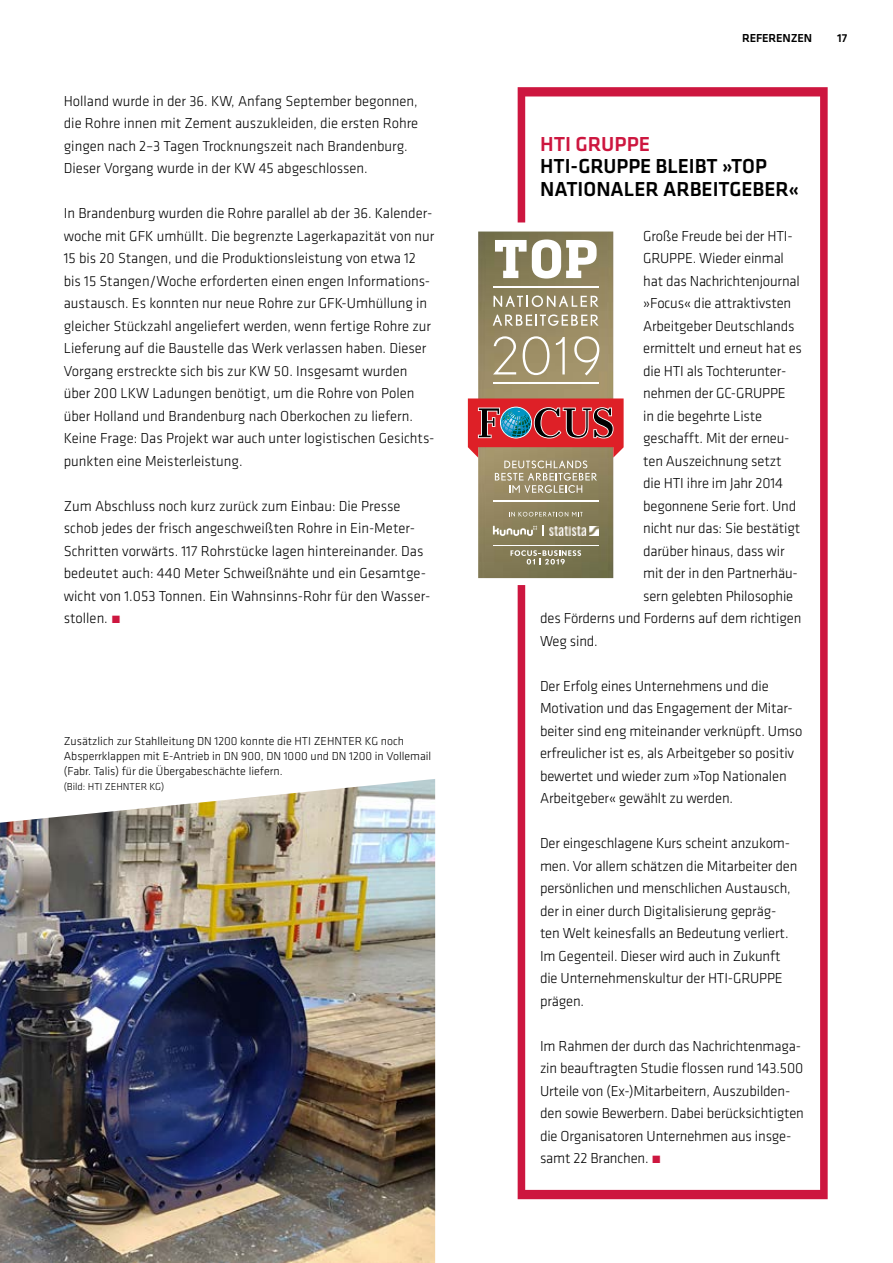
<style>
.page{position:relative;width:893px;height:1263px;background:#fff}
.page>*{position:absolute;margin:0;border:0;box-sizing:border-box;transform-origin:0 0}
.t1{font:500 21px/22.5px "GC Klavika Fein";color:#000}
.t2{font:500 21px "GC Klavika Fein";color:#cd163f}
.t3{font:300 15px/22.5px "GC Klavika Fein";letter-spacing:-.01em;color:#000}
.t4{font:300 12px/15px "GC Klavika Fein";color:#000}
.t5{font:500 12px "GC Klavika Fein";letter-spacing:-.01em;color:#000}
.t6{font:300 10.5px "GC Klavika Fein";color:#000}
.s1{font-weight:500;color:#cd163f}
</style>
<div class="page">
<img style="left:0;top:779px;width:435px;height:484px">
<svg style="left:518px;top:87px;width:310px;height:1112px"></svg>
<img style="left:478px;top:232px;width:135px;height:346px">
<svg style="left:493px;top:336px;width:23px;height:38px"></svg>
<svg style="left:523px;top:336px;width:27px;height:39px"></svg>
<svg style="left:556px;top:337px;width:9px;height:37px"></svg>
<svg style="left:574px;top:336px;width:25px;height:39px"></svg>
<hr style="left:493px;top:382px;width:106px;height:2px;background:#fff">
<hr style="left:493px;top:286px;width:106px;height:2px;background:#fff">
<svg style="left:495px;top:239px;width:102px;height:40px"></svg>
<svg style="left:493px;top:296px;width:105px;height:11px"></svg>
<svg style="left:493px;top:314px;width:106px;height:12px"></svg>
<svg style="left:510px;top:550px;width:71px;height:15px"></svg>
<hr style="left:493px;top:545px;width:106px;height:1px;background:#fff">
<svg style="left:468px;top:398px;width:156px;height:95px;background:#b26c61"></svg>
<svg style="left:509px;top:512px;width:74px;height:4px"></svg>
<hr style="left:493px;top:500px;width:106px;height:2px;background:#fff">
<svg style="left:493px;top:526px;width:51px;height:10px"></svg>
<img style="left:550px;top:526px;width:49px;height:10px">
<p class="t3" style="left:64px;top:89px;width:356px">Holland wurde in der 36. KW, Anfang September begonnen, die Rohre innen mit Zement auszukleiden, die ersten Rohre gingen nach 2–3 Tagen Trocknungszeit nach Brandenburg.<br>Dieser Vorgang wurde in der KW 45 abgeschlossen.</p>
<p class="t3" style="left:64px;top:202px;width:372px">In Brandenburg wurden die Rohre parallel ab der 36. Kalender&shy;woche mit GFK umhüllt. Die begrenzte Lagerkapazität von nur 15 bis 20 Stangen, und die Produktionsleistung von etwa 12 bis 15 Stangen/Woche erforderten einen engen Informations&shy;austausch. Es konnten nur neue Rohre zur GFK-Umhüllung in gleicher Stückzahl angeliefert werden, wenn fertige Rohre zur Lieferung auf die Baustelle das Werk verlassen haben. Dieser Vorgang erstreckte sich bis zur KW 50. Insgesamt wurden über 200 LKW Ladungen benötigt, um die Rohre von Polen über Holland und Brandenburg nach Oberkochen zu liefern.<br>Keine Frage: Das Projekt war auch unter logistischen Gesichts&shy;punkten eine Meisterleistung.</p>
<p class="t3" style="left:64px;top:494px;width:368px">Zum Abschluss noch kurz zurück zum Einbau: Die Presse schob jedes der frisch angeschweißten Rohre in Ein-Meter-Schritten vorwärts. 117 Rohrstücke lagen hintereinander. Das bedeutet auch: 440 Meter Schweißnähte und ein Gesamtge&shy;wicht von 1.053 Tonnen. Ein Wahnsinns-Rohr für den Wasser&shy;stollen. <span class="s1">•</span></p>
<p class="t4" style="left:64px;top:733px;width:369px">Zusätzlich zur Stahlleitung DN 1200 konnte die HTI ZEHNTER KG noch<br>Absperrklappen mit E-Antrieb in DN 900, DN 1000 und DN 1200 in Vollemail (Fabr. Talis) für die Übergabeschächte liefern.</p>
<p class="t6" style="left:64px;top:780px;width:102px">(Bild: HTI ZEHNTER KG)</p>
<p class="t5" style="left:742px;top:30px;width:72px">REFERENZEN</p>
<p class="t5" style="left:837px;top:30px;width:12px">17</p>
<h1 class="t2" style="left:540px;top:130px;width:112px">HTI GRUPPE</h1>
<h1 class="t1" style="left:540px;top:155px;width:261px">HTI-GRUPPE BLEIBT »TOP<br>NATIONALER ARBEITGEBER«</h1>
<p class="t3" style="left:643px;top:224px;width:151px">Große Freude bei der HTI-</p>
<p class="t3" style="left:643px;top:247px;width:142px">GRUPPE. Wieder einmal</p>
<p class="t3" style="left:643px;top:269px;width:158px">hat das Nachrichtenjournal</p>
<p class="t3" style="left:643px;top:292px;width:150px">»Focus« die attraktivsten</p>
<p class="t3" style="left:643px;top:314px;width:153px">Arbeitgeber Deutschlands</p>
<p class="t3" style="left:643px;top:337px;width:160px">ermittelt und erneut hat es</p>
<p class="t3" style="left:643px;top:359px;width:145px">die HTI als Tochterunter-</p>
<p class="t3" style="left:643px;top:382px;width:144px">nehmen der GC-GRUPPE</p>
<p class="t3" style="left:643px;top:404px;width:120px">in die begehrte Liste</p>
<p class="t3" style="left:643px;top:427px;width:148px">geschafft. Mit der erneu-</p>
<p class="t3" style="left:643px;top:449px;width:140px">ten Auszeichnung setzt</p>
<p class="t3" style="left:643px;top:472px;width:141px">die HTI ihre im Jahr 2014</p>
<p class="t3" style="left:643px;top:494px;width:155px">begonnene Serie fort. Und</p>
<p class="t3" style="left:643px;top:517px;width:159px">nicht nur das: Sie bestätigt</p>
<p class="t3" style="left:643px;top:539px;width:143px">darüber hinaus, dass wir</p>
<p class="t3" style="left:643px;top:562px;width:156px">mit der in den Partnerhäu-</p>
<p class="t3" style="left:643px;top:584px;width:152px">sern gelebten Philosophie</p>
<p class="t3" style="left:540px;top:607px;width:263px">des Förderns und Forderns auf dem richtigen</p>
<p class="t3" style="left:540px;top:629px;width:59px">Weg sind.</p>
<p class="t3" style="left:540px;top:674px;width:264px">Der Erfolg eines Unternehmens und die Motivation und das Engagement der Mitar&shy;beiter sind eng miteinander verknüpft. Umso erfreulicher ist es, als Arbeitgeber so positiv bewertet und wieder zum »Top Nationalen Arbeitgeber« gewählt zu werden.</p>
<p class="t3" style="left:540px;top:832px;width:259px">Der eingeschlagene Kurs scheint anzukom&shy;men. Vor allem schätzen die Mitarbeiter den persönlichen und menschlichen Austausch, der in einer durch Digitalisierung gepräg&shy;ten Welt keinesfalls an Bedeutung verliert.<br>Im Gegenteil. Dieser wird auch in Zukunft die Unternehmenskultur der HTI-GRUPPE prägen.</p>
<p class="t3" style="left:540px;top:1034px;width:265px">Im Rahmen der durch das Nachrichtenmaga&shy;zin beauftragten Studie flossen rund 143.500<br>Urteile von (Ex-)Mitarbeitern, Auszubilden&shy;den sowie Bewerbern. Dabei berücksichtigten die Organisatoren Unternehmen aus insge&shy;samt 22 Branchen. <span class="s1">•</span></p>
</div>
